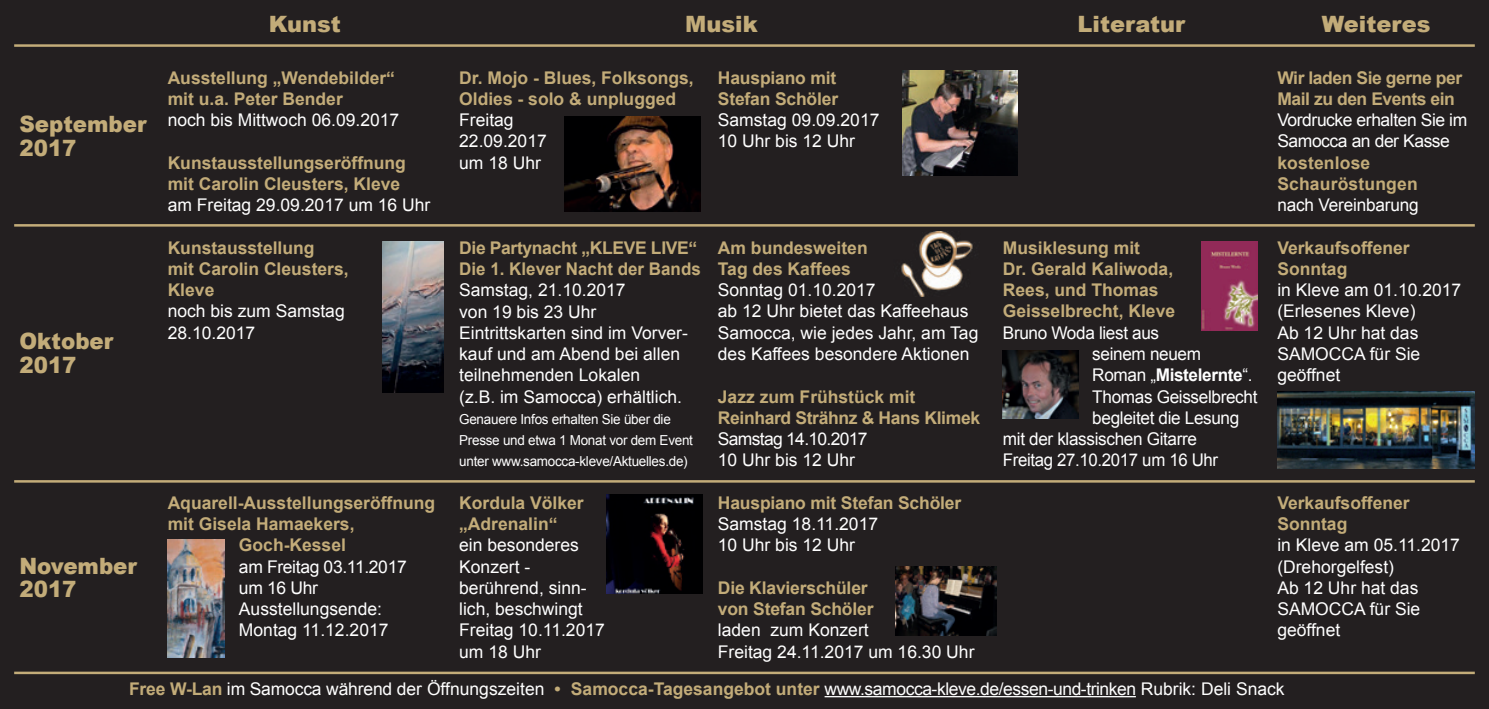
<style>
.page{position:relative;width:1489px;height:709px;background:#fff}
.page>*{position:absolute;margin:0;border:0;box-sizing:border-box;transform-origin:0 0}
.t1{font:900 22.5px/23.8px "Arial";color:#c3ac79;scale:.95 1}
.t2{font:900 22.5px "Arial";color:#c3ac79}
.t3{font:17.5px/21.2px "Arial";color:#fff}
.t4{font:700 17.5px/21.2px "Arial";color:#c3ac79}
.t5{font:700 17.5px/21.2px "Arial";letter-spacing:-.02em;color:#c3ac79}
.t6{font:17.5px "Arial";letter-spacing:-.02em;color:#fff}
.t7{font:17.5px/21.2px "Arial";letter-spacing:-.025em;color:#fff}
.t8{font:700 17.5px/21.2px "Arial";letter-spacing:-.025em;color:#c3ac79}
.t9{font:17.5px/21.2px "Arial";letter-spacing:-.04em;color:#fff}
.t10{font:17.5px "Arial";letter-spacing:-.02em;color:#fff;scale:.96 1}
.t11{font:700 17.5px "Arial";letter-spacing:-.02em;color:#fff}
.t12{font:13.75px/21.2px "Arial";letter-spacing:-.02em;color:#fff}
.s1{font-weight:400}
.s2{font-weight:700;color:#c3ac79}
</style>
<div class="page">
<div style="left:0;top:0;width:1488px;height:709px;background:#231f20"></div>
<hr style="left:14px;top:44px;width:1460px;height:3px;background:#c3ac79">
<hr style="left:14px;top:224px;width:1460px;height:3px;background:#c3ac79">
<hr style="left:14px;top:480px;width:1460px;height:2px;background:#c3ac79">
<hr style="left:14px;top:671px;width:1460px;height:3px;background:#c3ac79">
<img style="left:1277px;top:391px;width:197px;height:77px">
<img style="left:564px;top:117px;width:136px;height:94px">
<hr style="left:824px;top:696px;width:311px;height:1px;background:#fff">
<img style="left:167px;top:539px;width:58px;height:119px">
<img style="left:902px;top:71px;width:115px;height:104px">
<img style="left:901px;top:231px;width:72px;height:66px">
<img style="left:1201px;top:241px;width:56px;height:89px">
<img style="left:1002px;top:350px;width:76px;height:68px">
<img style="left:606px;top:494px;width:97px;height:100px">
<img style="left:896px;top:566px;width:100px;height:69px">
<img style="left:382px;top:241px;width:61px;height:152px">
<p class="t1" style="left:19px;top:111px;width:135px">September<br>2017</p>
<p class="t1" style="left:19px;top:328px;width:100px">Oktober<br>2017</p>
<p class="t1" style="left:19px;top:553px;width:125px">November<br>2017</p>
<p class="t2" style="left:269px;top:8px;width:73px">Kunst</p>
<p class="t2" style="left:685px;top:8px;width:74px">Musik</p>
<p class="t2" style="left:1077px;top:8px;width:109px">Literatur</p>
<p class="t2" style="left:1321px;top:8px;width:110px">Weiteres</p>
<p class="t4" style="left:168px;top:67px;width:229px">Ausstellung „Wendebilder“ mit u.a. Peter Bender</p>
<p class="t3" style="left:168px;top:110px;width:233px">noch bis Mittwoch 06.09.2017</p>
<p class="t4" style="left:168px;top:152px;width:240px">Kunstausstellungseröffnung mit Carolin Cleusters, Kleve</p>
<p class="t3" style="left:168px;top:195px;width:264px">am Freitag 29.09.2017 um 16 Uhr</p>
<p class="t4" style="left:168px;top:237px;width:182px">Kunstausstellung<br>mit Carolin Cleusters,<br>Kleve</p>
<p class="t3" style="left:168px;top:301px;width:179px">noch bis zum Samstag<br>28.10.2017</p>
<p class="t4" style="left:168px;top:492px;width:269px">Aquarell-Ausstellungseröffnung</p>
<p class="t4" style="left:168px;top:514px;width:188px">mit Gisela Hamaekers,</p>
<p class="t4" style="left:239px;top:535px;width:108px">Goch-Kessel</p>
<p class="t3" style="left:239px;top:556px;width:169px">am Freitag 03.11.2017 um 16 Uhr<br>Ausstellungsende:<br>Montag 11.12.2017</p>
<p class="t4" style="left:459px;top:67px;width:236px">Dr. Mojo - Blues, Folksongs,<br>Oldies - solo &amp; unplugged</p>
<p class="t3" style="left:459px;top:109px;width:89px">Freitag<br>22.09.2017 um 18 Uhr</p>
<p class="t4" style="left:718px;top:67px;width:122px">Hauspiano mit<br>Stefan Schöler</p>
<p class="t3" style="left:718px;top:110px;width:163px">Samstag 09.09.2017<br>10 Uhr bis 12 Uhr</p>
<p class="t5" style="left:459px;top:237px;width:243px">Die Partynacht „KLEVE LIVE“<br>Die 1. Klever Nacht der Bands</p>
<p class="t3" style="left:459px;top:280px;width:230px">Samstag, 21.10.2017<br>von 19 bis 23 Uhr<br>Eintrittskarten sind im Vorver&shy;kauf und am Abend bei allen teilnehmenden Lokalen<br>(z.B. im Samocca) erhältlich.</p>
<p class="t12" style="left:459px;top:408px;width:235px">Genauere Infos erhalten Sie über die<br>Presse und etwa 1 Monat vor dem Event unter www.samocca-kleve/Aktuelles.de)</p>
<p class="t4" style="left:459px;top:492px;width:126px">Kordula Völker „Adrenalin“</p>
<p class="t3" style="left:459px;top:535px;width:147px">ein besonderes<br>Konzert - berührend, sinn&shy;lich, beschwingt<br>Freitag 10.11.2017 um 18 Uhr</p>
<p class="t4" style="left:718px;top:237px;width:151px">Am bundesweiten<br>Tag des Kaffees</p>
<p class="t3" style="left:718px;top:279px;width:262px">Sonntag 01.10.2017<br>ab 12 Uhr bietet das Kaffeehaus<br>Samocca, wie jedes Jahr, am Tag des Kaffees besondere Aktionen</p>
<p class="t5" style="left:718px;top:386px;width:264px">Jazz zum Frühstück mit<br>Reinhard Strähnz &amp; Hans Klimek</p>
<p class="t9" style="left:718px;top:428px;width:151px">Samstag 14.10.2017<br>10 Uhr bis 12 Uhr</p>
<p class="t4" style="left:718px;top:492px;width:245px">Hauspiano mit Stefan Schöler</p>
<p class="t3" style="left:718px;top:513px;width:162px">Samstag 18.11.2017<br>10 Uhr bis 12 Uhr</p>
<p class="t4" style="left:718px;top:577px;width:157px">Die Klavierschüler von Stefan Schöler</p>
<p class="t3" style="left:718px;top:619px;width:258px">laden zum Konzert<br>Freitag 24.11.2017 um 16.30 Uhr</p>
<p class="t4" style="left:1002px;top:237px;width:174px">Musiklesung mit<br>Dr. Gerald Kaliwoda,<br>Rees, und Thomas<br>Geisselbrecht, Kleve</p>
<p class="t6" style="left:1002px;top:321px;width:158px">Bruno Woda liest aus</p>
<p class="t6" style="left:1092px;top:342px;width:110px">seinem neuem</p>
<p class="t11" style="left:1092px;top:363px;width:162px"><span class="s1">Roman „</span>Mistelernte<span class="s1">“.</span></p>
<p class="t6" style="left:1092px;top:385px;width:167px">Thomas Geisselbrecht</p>
<p class="t6" style="left:1092px;top:406px;width:148px">begleitet die Lesung</p>
<p class="t6" style="left:1002px;top:427px;width:196px">mit der klassischen Gitarre</p>
<p class="t10" style="left:1002px;top:449px;width:225px">Freitag 27.10.2017 um 16 Uhr</p>
<p class="t8" style="left:1277px;top:67px;width:186px">Wir laden Sie gerne per<br>Mail zu den Events ein</p>
<p class="t7" style="left:1277px;top:110px;width:191px">Vordrucke erhalten Sie im<br>Samocca an der Kasse</p>
<p class="t4" style="left:1277px;top:152px;width:142px">kostenlose<br>Schauröstungen</p>
<p class="t3" style="left:1277px;top:195px;width:143px">nach Vereinbarung</p>
<p class="t4" style="left:1277px;top:237px;width:134px">Verkaufsoffener<br>Sonntag</p>
<p class="t3" style="left:1277px;top:280px;width:185px">in Kleve am 01.10.2017 (Erlesenes Kleve)<br>Ab 12 Uhr hat das<br>SAMOCCA für Sie geöffnet</p>
<p class="t4" style="left:1277px;top:492px;width:134px">Verkaufsoffener<br>Sonntag</p>
<p class="t3" style="left:1277px;top:534px;width:184px">in Kleve am 05.11.2017 (Drehorgelfest)<br>Ab 12 Uhr hat das<br>SAMOCCA für Sie geöffnet</p>
<p class="t3" style="left:129px;top:678px;width:1157px"><span class="s2">Free W-Lan</span> im Samocca während der Öffnungszeiten <span class="s2">• Samocca-Tagesangebot unter</span> www.samocca-kleve.de/essen-und-trinken Rubrik: Deli Snack</p>
</div>
